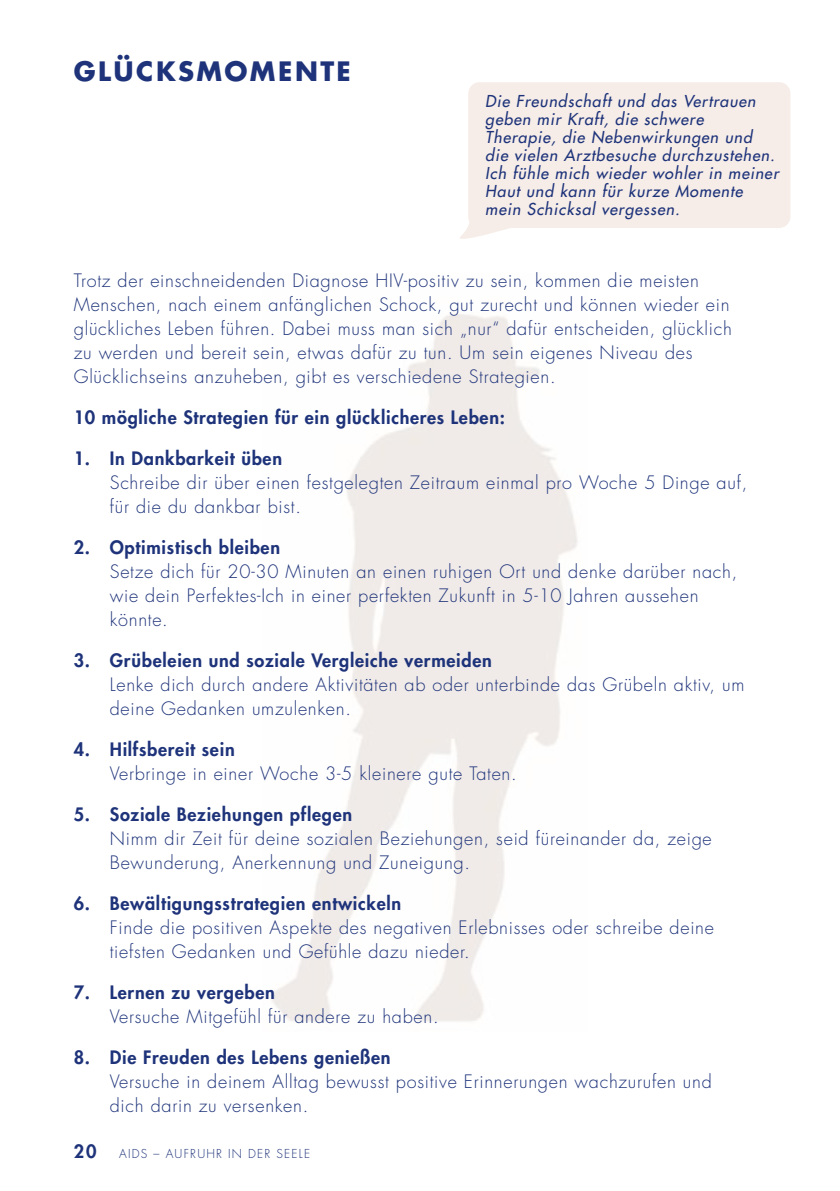
<style>
.page{position:relative;width:840px;height:1191px;background:#fff}
.page>*{position:absolute;margin:0;border:0;box-sizing:border-box;transform-origin:0 0}
.H2_Kapitel{font:700 26px "Futura Std";letter-spacing:.095em;color:#1e337a}
.P_Text{font:300 18px/24px "Futura Std";letter-spacing:.04em;color:#1e337a}
.P_Text-2{font:800 18px "Futura Std";letter-spacing:.04em;color:#1e337a}
.t1{font:italic 500 16px/18px "Futura Std";letter-spacing:.055em;color:#1e337a}
.t2{font:300 12px "Futura Std";letter-spacing:.1em;color:#1e337a}
.s1{font-weight:800}
</style>
<div class="page">
<div style="left:468px;top:82px;width:322px;height:146px;background:#f6ede8;border-radius:11px"></div>
<svg style="left:460px;top:219px;width:49px;height:20px"></svg>
<h2 class="H2_Kapitel" style="left:74px;top:54px;width:278px">GLÜCKSMOMENTE</h2>
<p class="t1" style="left:485px;top:92px;width:295px">Die Freundschaft und das Vertrauen geben mir Kraft, die schwere<br>Therapie, die Nebenwirkungen und<br>die vielen Arztbesuche durchzustehen.<br>Ich fühle mich wieder wohler in meiner Haut und kann für kurze Momente mein Schicksal vergessen.</p>
<p class="P_Text" style="left:74px;top:269px;width:659px">Trotz der einschneidenden Diagnose HIV-positiv zu sein, kommen die meisten Menschen, nach einem anfänglichen Schock, gut zurecht und können wieder ein glückliches Leben führen. Dabei muss man sich „nur“ dafür entscheiden, glücklich zu werden und bereit sein, etwas dafür zu tun. Um sein eigenes Niveau des Glücklichseins anzuheben, gibt es verschiedene Strategien.</p>
<p class="P_Text-2" style="left:74px;top:406px;width:432px">10 mögliche Strategien für ein glücklicheres Leben:</p>
<p class="P_Text" style="left:110px;top:447px;width:638px;text-indent:-36px"><span class="s1">1. In Dankbarkeit üben<br></span>Schreibe dir über einen festgelegten Zeitraum einmal pro Woche 5 Dinge auf, für die du dankbar bist.</p>
<p class="P_Text" style="left:110px;top:536px;width:628px;text-indent:-36px"><span class="s1">2. Optimistisch bleiben<br></span>Setze dich für 20-30 Minuten an einen ruhigen Ort und denke darüber nach, wie dein Perfektes-Ich in einer perfekten Zukunft in 5-10 Jahren aussehen könnte.</p>
<p class="P_Text" style="left:110px;top:649px;width:635px;text-indent:-36px"><span class="s1">3. Grübeleien und soziale Vergleiche vermeiden<br></span>Lenke dich durch andere Aktivitäten ab oder unterbinde das Grübeln aktiv, um deine Gedanken umzulenken.</p>
<p class="P_Text" style="left:110px;top:738px;width:408px;text-indent:-36px"><span class="s1">4. Hilfsbereit sein<br></span>Verbringe in einer Woche 3-5 kleinere gute Taten.</p>
<p class="P_Text" style="left:110px;top:803px;width:603px;text-indent:-36px"><span class="s1">5. Soziale Beziehungen pflegen<br></span>Nimm dir Zeit für deine sozialen Beziehungen, seid füreinander da, zeige<br>Bewunderung, Anerkennung und Zuneigung.</p>
<p class="P_Text" style="left:110px;top:892px;width:605px;text-indent:-36px"><span class="s1">6. Bewältigungsstrategien entwickeln<br></span>Finde die positiven Aspekte des negativen Erlebnisses oder schreibe deine tiefsten Gedanken und Gefühle dazu nieder.</p>
<p class="P_Text" style="left:110px;top:981px;width:330px;text-indent:-36px"><span class="s1">7. Lernen zu vergeben<br></span>Versuche Mitgefühl für andere zu haben.</p>
<p class="P_Text" style="left:110px;top:1046px;width:603px;text-indent:-36px"><span class="s1">8. Die Freuden des Lebens genießen<br></span>Versuche in deinem Alltag bewusst positive Erinnerungen wachzurufen und dich darin zu versenken.</p>
<p class="P_Text-2" style="left:74px;top:1139px;width:24px">20</p>
<p class="t2" style="left:119px;top:1146px;width:192px">AIDS – AUFRUHR IN DER SEELE</p>
</div>
